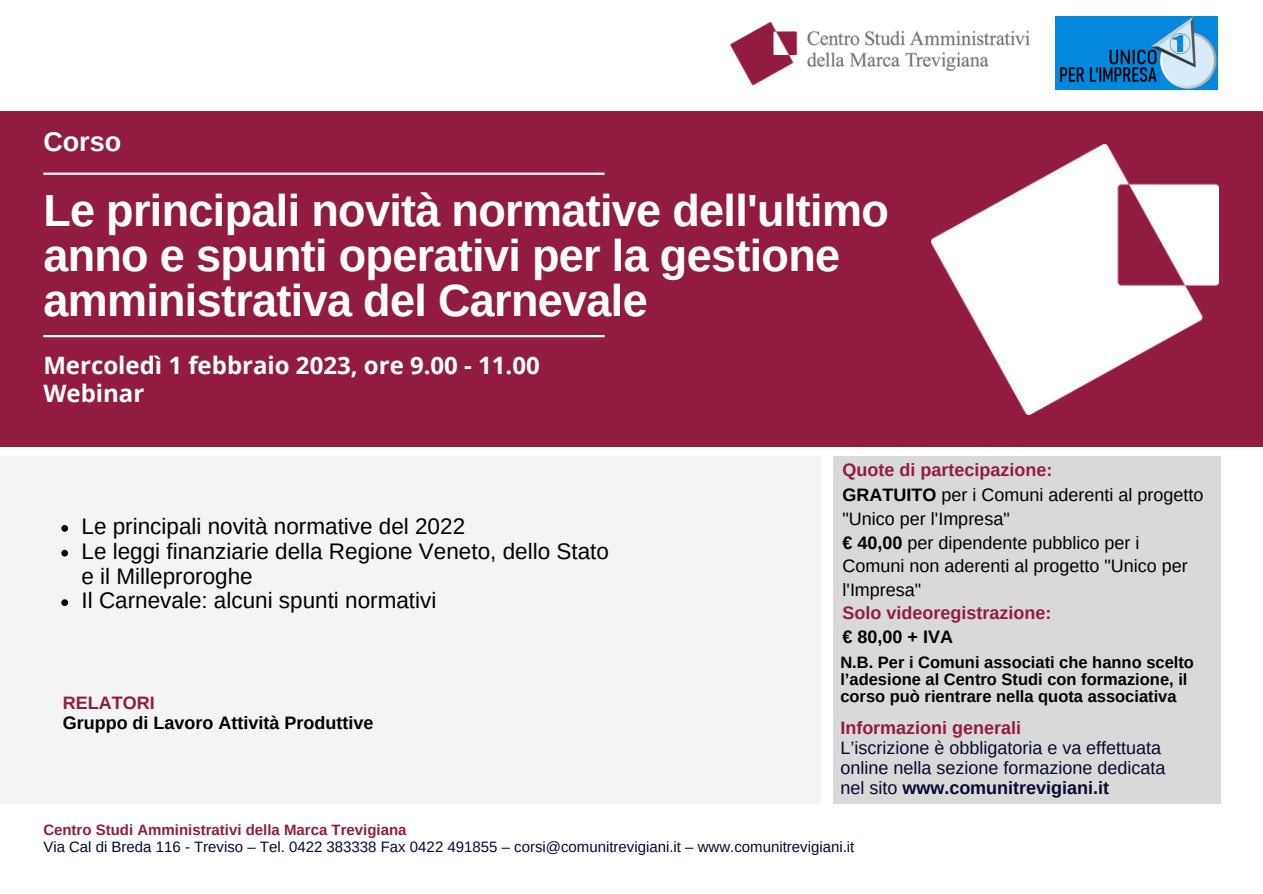
<style>
.page{position:relative;width:1263px;height:894px;background:#fff}
.page>*{position:absolute;margin:0;border:0;box-sizing:border-box;transform-origin:0 0}
.t1{font:700 45px/45px "Arimo";letter-spacing:-.015em;color:#fff}
.t2{font:700 27px "Arimo";color:#fff}
.t3{font:700 24px/28px "Open Sans";color:#fff}
.t4{font:22.5px/24.8px "Arimo";color:#000}
.t5{font:18px/23.5px "Arimo";color:#000}
.t6{font:18px/20.2px "Arimo";color:#050a30}
.t7{font:700 18px "Arimo";color:#931c40}
.t8{font:700 18px "Arimo";color:#000}
.t9{font:700 18px "Arimo";color:#921c40}
.t10{font:700 16.5px/16.8px "Arimo";color:#000}
.t11{font:15px "Arimo";color:#050a30}
.t12{font:700 15px "Arimo";color:#921c40}
.s1{font-weight:700}
</style>
<div class="page">
<div style="left:0;top:112px;width:1262px;height:334px;background:#921c40"></div>
<div style="left:0;top:456px;width:820px;height:347px;background:#f4f4f4"></div>
<div style="left:833px;top:456px;width:388px;height:347px;background:#d9d9d9"></div>
<img style="left:730px;top:22px;width:300px;height:64px">
<hr style="left:43px;top:335px;width:562px;height:2px;background:#fff">
<hr style="left:43px;top:172px;width:562px;height:3px;background:#fff">
<img style="left:932px;top:144px;width:286px;height:270px">
<svg style="left:61px;top:525px;width:7px;height:6px"></svg>
<svg style="left:61px;top:549px;width:7px;height:7px"></svg>
<svg style="left:61px;top:599px;width:7px;height:7px"></svg>
<img style="left:1056px;top:17px;width:162px;height:73px">
<h2 class="t2" style="left:43px;top:127px;width:79px">Corso</h2>
<h1 class="t1" style="left:43px;top:187px;width:847px">Le principali novità normative dell'ultimo anno e spunti operativi per la gestione amministrativa del Carnevale</h1>
<h3 class="t3" style="left:43px;top:350px;width:498px">Mercoledì 1 febbraio 2023, ore 9.00 - 11.00<br>Webinar</h3>
<p class="t4" style="left:82px;top:513px;width:529px">Le principali novità normative del 2022<br>Le leggi finanziarie della Regione Veneto, dello Stato e il Milleproroghe<br>Il Carnevale: alcuni spunti normativi</p>
<p class="t9" style="left:63px;top:692px;width:93px">RELATORI</p>
<p class="t8" style="left:63px;top:713px;width:312px">Gruppo di Lavoro Attività Produttive</p>
<p class="t7" style="left:843px;top:459px;width:211px">Quote di partecipazione:</p>
<p class="t5" style="left:843px;top:483px;width:362px"><span class="s1">GRATUITO</span> per i Comuni aderenti al progetto "Unico per l'Impresa"<br><span class="s1">€ 40,00</span> per dipendente pubblico per i<br>Comuni non aderenti al progetto "Unico per l'Impresa"</p>
<p class="t7" style="left:843px;top:603px;width:210px">Solo videoregistrazione:</p>
<p class="t8" style="left:843px;top:626px;width:112px">€ 80,00 + IVA</p>
<p class="t10" style="left:840px;top:654px;width:355px">N.B. Per i Comuni associati che hanno scelto l’adesione al Centro Studi con formazione, il corso può rientrare nella quota associativa</p>
<p class="t9" style="left:840px;top:717px;width:182px">Informazioni generali</p>
<p class="t6" style="left:840px;top:737px;width:326px">L’iscrizione è obbligatoria e va effettuata online nella sezione formazione dedicata nel sito <span class="s1">www.comunitrevigiani.it</span></p>
<p class="t12" style="left:43px;top:821px;width:365px">Centro Studi Amministrativi della Marca Trevigiana</p>
<p class="t11" style="left:43px;top:838px;width:812px">Via Cal di Breda 116 - Treviso – Tel. 0422 383338 Fax 0422 491855 – corsi@comunitrevigiani.it – www.comunitrevigiani.it</p>
</div>
